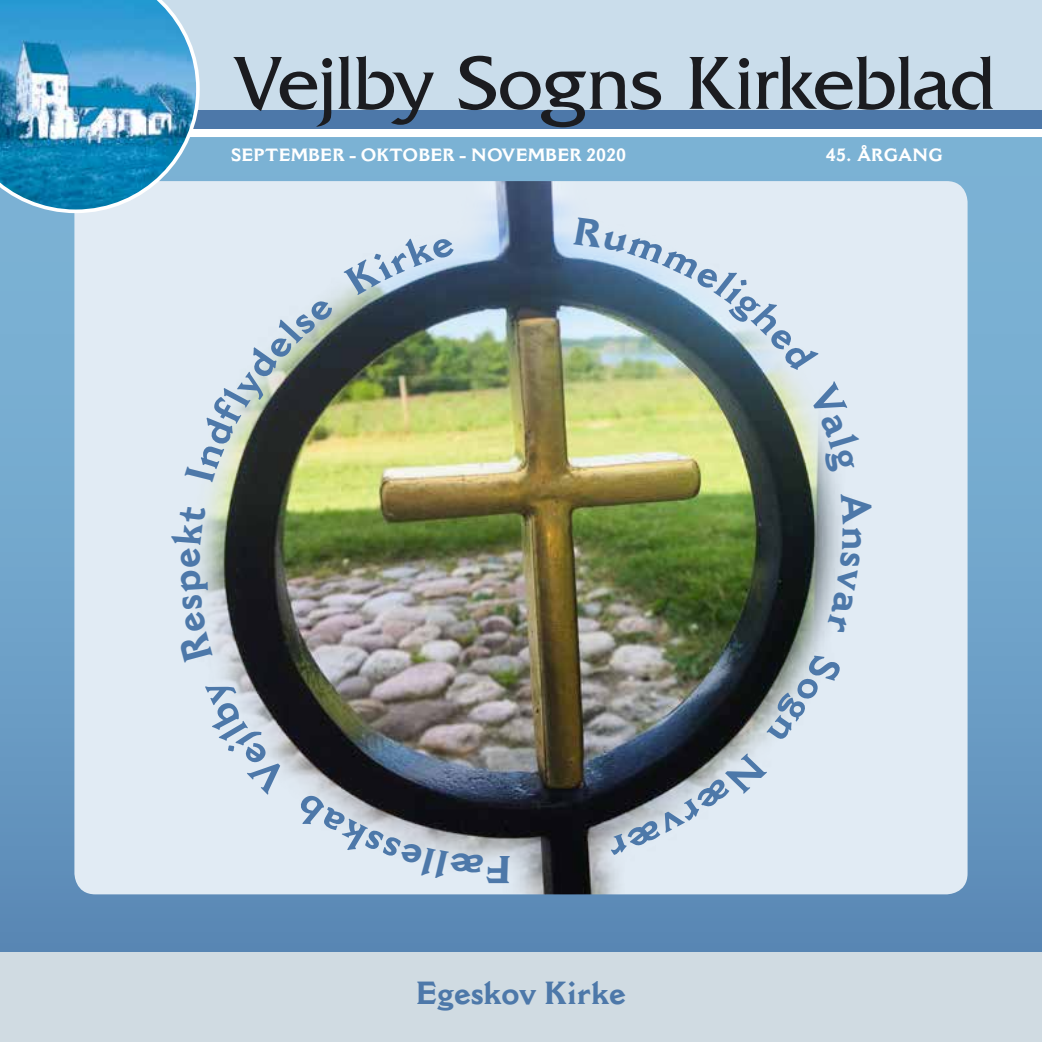
<style>
.page{position:relative;width:1042px;height:1042px;background:#fff}
.page>*{position:absolute;margin:0;border:0;box-sizing:border-box;transform-origin:0 0}
.t1{font:78.75px "Friz Quadrata Std";letter-spacing:-.01em;color:#1b1c20}
.t2{font:700 38.15px "Cantoria MT Std";color:#4d78a9;scale:1.06 1}
.t3{font:700 31.5px "Cantoria MT Std";color:#4d78a9}
.t4{font:700 17.5px "Cantoria MT Std";color:#fff}
</style>
<div class="page">
<img style="left:0;top:137px;width:1042px;height:815px">
<div style="left:0;top:0;width:1042px;height:112px;background:#caddeb"></div>
<div style="left:0;top:952px;width:1042px;height:90px;background:#d0dbe2"></div>
<div style="left:0;top:110px;width:1042px;height:19px;background:#4d78a9"></div>
<img style="left:0;top:0;width:200px;height:213px">
<svg style="left:573px;top:217px;width:246px;height:155px"></svg>
<svg style="left:807px;top:381px;width:53px;height:92px"></svg>
<svg style="left:825px;top:492px;width:47px;height:142px"></svg>
<svg style="left:766px;top:653px;width:77px;height:89px"></svg>
<svg style="left:607px;top:753px;width:160px;height:102px"></svg>
<svg style="left:205px;top:676px;width:279px;height:203px"></svg>
<svg style="left:171px;top:505px;width:41px;height:158px"></svg>
<svg style="left:185px;top:297px;width:150px;height:185px"></svg>
<svg style="left:343px;top:234px;width:112px;height:61px"></svg>
<h1 class="t1" style="left:235px;top:39px;width:763px">Vejlby Sogns Kirkeblad</h1>
<p class="t4" style="left:231px;top:144px;width:397px">SEPTEMBER - OKTOBER - NOVEMBER 2020</p>
<p class="t4" style="left:826px;top:144px;width:118px">45. ÅRGANG</p>
<h2 class="t2" style="left:512px;top:892px;width:28px;rotate:180deg">F</h2>
<h3 class="t3" style="left:416px;top:973px;width:212px">Egeskov Kirke</h3>
</div>
